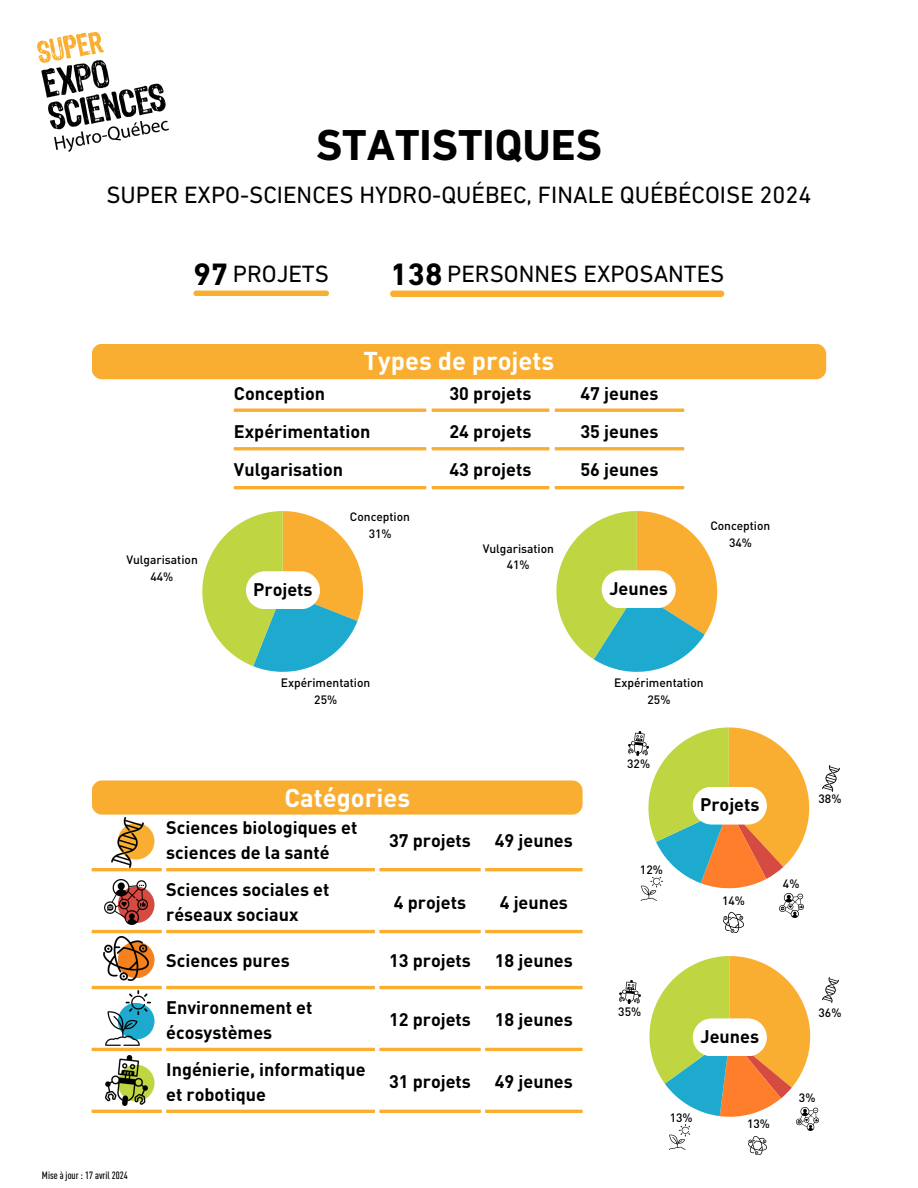
<style>
.page{position:relative;width:918px;height:1188px;background:#fff}
.page>*{position:absolute;margin:0;border:0;box-sizing:border-box;transform-origin:0 0}
.t1{font:700 44.1px "DIN Next LT Pro";color:#000}
.t2{font:700 31.5px "DIN Next LT Pro";color:#000}
.t3{font:700 25.5px "DIN Pro";color:#fff}
.t4{font:24px "DIN Next LT Pro";color:#000}
.t5{font:700 18px/24.8px "DIN Pro";color:#000}
.t6{font:500 12px/16.6px "DIN Pro";color:#000;text-align:center}
.t7{font:500 condensed 10.5px "DIN Pro";color:#000}
</style>
<div class="page">
<img style="left:38px;top:33px;width:130px;height:118px">
<hr style="left:92px;top:868px;width:70px;height:3px;background:#faae31">
<hr style="left:166px;top:868px;width:209px;height:3px;background:#faae31">
<hr style="left:379px;top:868px;width:102px;height:3px;background:#faae31">
<hr style="left:485px;top:868px;width:98px;height:3px;background:#faae31">
<hr style="left:92px;top:930px;width:70px;height:3px;background:#faae31">
<hr style="left:166px;top:930px;width:209px;height:3px;background:#faae31">
<hr style="left:379px;top:930px;width:102px;height:3px;background:#faae31">
<hr style="left:485px;top:930px;width:98px;height:3px;background:#faae31">
<hr style="left:92px;top:986px;width:70px;height:3px;background:#faae31">
<hr style="left:166px;top:986px;width:209px;height:3px;background:#faae31">
<hr style="left:379px;top:986px;width:102px;height:3px;background:#faae31">
<hr style="left:485px;top:986px;width:98px;height:3px;background:#faae31">
<hr style="left:92px;top:1048px;width:70px;height:3px;background:#faae31">
<hr style="left:166px;top:1048px;width:209px;height:3px;background:#faae31">
<hr style="left:379px;top:1048px;width:102px;height:3px;background:#faae31">
<hr style="left:485px;top:1048px;width:98px;height:3px;background:#faae31">
<hr style="left:92px;top:1110px;width:70px;height:3px;background:#faae31">
<hr style="left:166px;top:1110px;width:209px;height:3px;background:#faae31">
<hr style="left:379px;top:1110px;width:102px;height:3px;background:#faae31">
<hr style="left:485px;top:1110px;width:98px;height:3px;background:#faae31">
<svg style="left:118px;top:942px;width:37px;height:36px"></svg>
<svg style="left:118px;top:1003px;width:37px;height:37px"></svg>
<svg style="left:118px;top:1065px;width:37px;height:36px"></svg>
<svg style="left:118px;top:886px;width:37px;height:37px"></svg>
<div style="left:118px;top:823px;width:37px;height:37px;background:#faae31;border-radius:50%"></div>
<img style="left:104px;top:879px;width:44px;height:45px">
<img style="left:105px;top:990px;width:45px;height:55px">
<img style="left:112px;top:818px;width:31px;height:49px">
<img style="left:104px;top:937px;width:45px;height:43px">
<img style="left:105px;top:1055px;width:43px;height:51px">
<div style="left:92px;top:780px;width:491px;height:35px;background:#faae31;border-radius:10px"></div>
<svg style="left:649px;top:956px;width:161px;height:161px"></svg>
<svg style="left:648px;top:727px;width:161px;height:161px"></svg>
<hr style="left:234px;top:409px;width:192px;height:3px;background:#faae31">
<hr style="left:432px;top:409px;width:117px;height:3px;background:#faae31">
<hr style="left:555px;top:409px;width:129px;height:3px;background:#faae31">
<hr style="left:234px;top:447px;width:192px;height:3px;background:#faae31">
<hr style="left:432px;top:447px;width:117px;height:3px;background:#faae31">
<hr style="left:555px;top:447px;width:129px;height:3px;background:#faae31">
<hr style="left:234px;top:486px;width:192px;height:3px;background:#faae31">
<hr style="left:432px;top:486px;width:117px;height:3px;background:#faae31">
<hr style="left:555px;top:486px;width:129px;height:3px;background:#faae31">
<svg style="left:202px;top:511px;width:161px;height:161px"></svg>
<svg style="left:556px;top:511px;width:161px;height:161px"></svg>
<div style="left:92px;top:344px;width:734px;height:35px;background:#faae31;border-radius:10px"></div>
<div style="left:246px;top:571px;width:74px;height:38px;background:#fff;border-radius:19px"></div>
<div style="left:602px;top:570px;width:74px;height:38px;background:#fff;border-radius:19px"></div>
<div style="left:693px;top:787px;width:74px;height:38px;background:#fff;border-radius:19px"></div>
<div style="left:693px;top:1018px;width:74px;height:38px;background:#fff;border-radius:19px"></div>
<div style="left:193px;top:291px;width:136px;height:5px;background:#faae31;border-radius:3px"></div>
<div style="left:390px;top:291px;width:334px;height:6px;background:#faae31"></div>
<img style="left:628px;top:731px;width:21px;height:25px">
<img style="left:822px;top:766px;width:17px;height:26px">
<img style="left:724px;top:912px;width:20px;height:21px">
<img style="left:641px;top:877px;width:21px;height:24px">
<img style="left:822px;top:978px;width:16px;height:24px">
<img style="left:620px;top:981px;width:20px;height:22px">
<img style="left:670px;top:1125px;width:20px;height:24px">
<img style="left:796px;top:1108px;width:23px;height:22px">
<img style="left:780px;top:894px;width:23px;height:23px">
<img style="left:749px;top:1136px;width:18px;height:18px">
<p class="t1" style="left:316px;top:127px;width:287px">STATISTIQUES</p>
<p class="t4" style="left:106px;top:185px;width:707px">SUPER EXPO-SCIENCES HYDRO-QUÉBEC, FINALE QUÉBÉCOISE 2024</p>
<p class="t2" style="left:193px;top:261px;width:37px">97</p>
<h5 class="t4" style="left:233px;top:264px;width:98px">PROJETS</h5>
<p class="t2" style="left:390px;top:261px;width:54px">138</p>
<p class="t4" style="left:447px;top:264px;width:279px">PERSONNES EXPOSANTES</p>
<p class="t3" style="left:364px;top:344px;width:192px">Types de projets</p>
<p class="t6" style="left:127px;top:551px;width:73px">Vulgarisation<br>44%</p>
<p class="t5" style="left:234px;top:380px;width:93px">Conception</p>
<p class="t5" style="left:450px;top:380px;width:83px">30 projets</p>
<p class="t5" style="left:580px;top:380px;width:80px">47 jeunes</p>
<p class="t5" style="left:234px;top:418px;width:138px">Expérimentation</p>
<p class="t5" style="left:450px;top:418px;width:83px">24 projets</p>
<p class="t5" style="left:580px;top:418px;width:80px">35 jeunes</p>
<p class="t5" style="left:234px;top:457px;width:111px">Vulgarisation</p>
<p class="t5" style="left:450px;top:457px;width:83px">43 projets</p>
<p class="t5" style="left:580px;top:457px;width:80px">56 jeunes</p>
<p class="t6" style="left:350px;top:508px;width:62px">Conception<br>31%</p>
<p class="t6" style="left:483px;top:540px;width:73px">Vulgarisation<br>41%</p>
<p class="t5" style="left:253px;top:576px;width:61px">Projets</p>
<p class="t5" style="left:609px;top:575px;width:60px">Jeunes</p>
<p class="t6" style="left:710px;top:517px;width:62px">Conception<br>34%</p>
<p class="t6" style="left:281px;top:674px;width:91px">Expérimentation<br>25%</p>
<p class="t3" style="left:284px;top:781px;width:127px">Catégories</p>
<h1 class="t5" style="left:166px;top:815px;width:193px">Sciences biologiques et sciences de la santé</h1>
<h3 class="t5" style="left:166px;top:876px;width:165px">Sciences sociales et réseaux sociaux</h3>
<h3 class="t5" style="left:389px;top:827px;width:83px">37 projets</h3>
<p class="t5" style="left:495px;top:827px;width:80px">49 jeunes</p>
<h2 class="t5" style="left:394px;top:889px;width:74px">4 projets</h2>
<h3 class="t5" style="left:500px;top:889px;width:70px">4 jeunes</h3>
<p class="t6" style="left:614px;top:674px;width:91px">Expérimentation<br>25%</p>
<h6 class="t6" style="left:627px;top:755px;width:24px">32%</h6>
<p class="t6" style="left:640px;top:861px;width:24px">12%</p>
<p class="t5" style="left:700px;top:792px;width:61px">Projets</p>
<p class="t6" style="left:722px;top:892px;width:24px">14%</p>
<p class="t6" style="left:819px;top:790px;width:24px">38%</p>
<h6 class="t6" style="left:783px;top:875px;width:18px">4%</h6>
<h6 class="t7" style="left:42px;top:1169px;width:87px">Mise à jour : 17 avril 2024</h6>
<h4 class="t5" style="left:166px;top:947px;width:125px">Sciences pures</h4>
<p class="t5" style="left:389px;top:947px;width:83px">13 projets</p>
<p class="t5" style="left:495px;top:947px;width:80px">18 jeunes</p>
<p class="t5" style="left:166px;top:994px;width:148px">Environnement et écosystèmes</p>
<p class="t5" style="left:389px;top:1007px;width:83px">12 projets</p>
<p class="t5" style="left:495px;top:1007px;width:80px">18 jeunes</p>
<p class="t5" style="left:166px;top:1056px;width:201px">Ingénierie, informatique</p>
<p class="t5" style="left:166px;top:1081px;width:101px">et robotique</p>
<p class="t5" style="left:389px;top:1069px;width:83px">31 projets</p>
<p class="t5" style="left:495px;top:1069px;width:80px">49 jeunes</p>
<h5 class="t6" style="left:618px;top:1003px;width:24px">35%</h5>
<p class="t6" style="left:819px;top:1004px;width:24px">36%</p>
<p class="t5" style="left:701px;top:1024px;width:60px">Jeunes</p>
<h6 class="t6" style="left:670px;top:1109px;width:24px">13%</h6>
<h6 class="t6" style="left:747px;top:1115px;width:24px">13%</h6>
<h6 class="t6" style="left:799px;top:1089px;width:18px">3%</h6>
</div>
